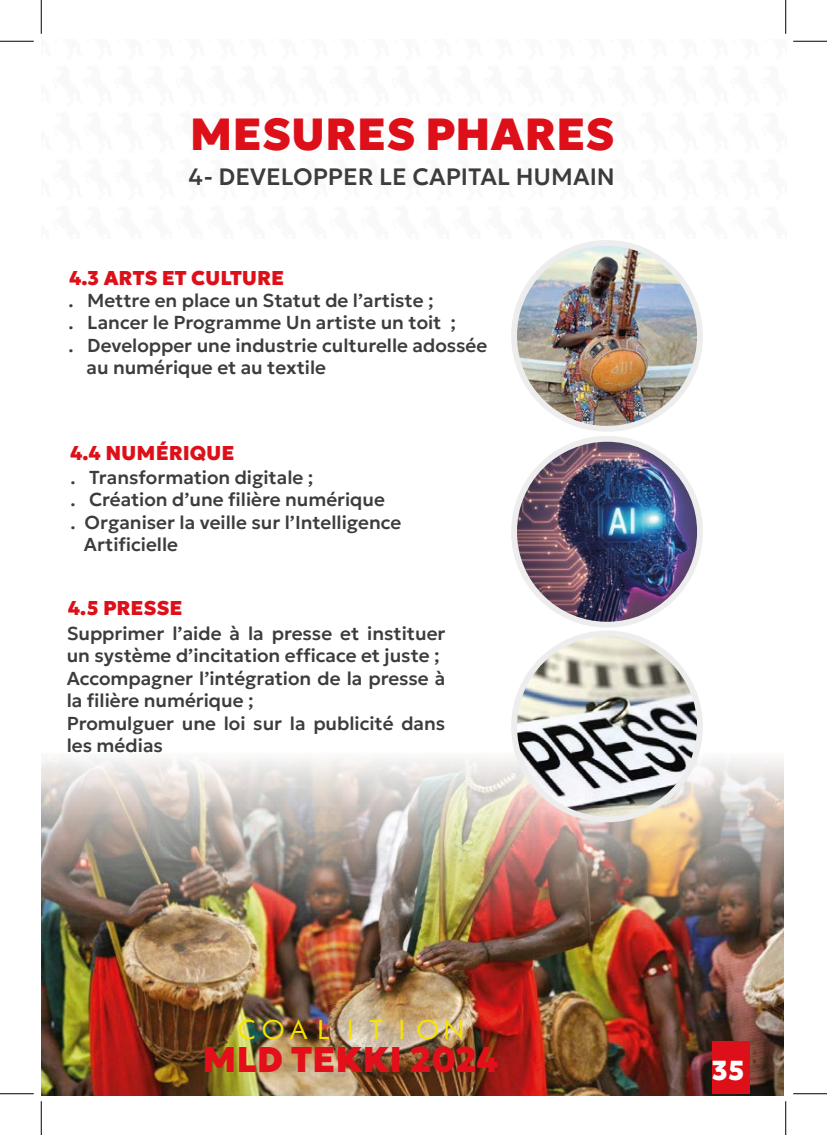
<style>
.page{position:relative;width:827px;height:1135px;background:#fff}
.page>*{position:absolute;margin:0;border:0;box-sizing:border-box;transform-origin:0 0}
.t1{font:900 45px "Geologica";color:#dd1019}
.t2{font:900 35.75px "Geologica";color:#e30f1b}
.t3{font:900 27.5px "Geologica";color:#fff}
.t4{font:25.75px "Futurist Fixed Width";color:#f7e200}
.t5{font:500 23.62px "Geologica";color:#3c3c3b}
.t6{font:900 20px "Geologica";color:#dd1019}
.t7{font:500 18.75px/22.5px "Geologica";color:#3c3c3b}
</style>
<div class="page">
<div style="left:511px;top:240px;width:192px;height:192px;background:#ededed;border-radius:50%"></div>
<img style="left:41px;top:932px;width:743px;height:163px">
<img style="left:41px;top:631px;width:743px;height:301px">
<div style="left:712px;top:1041px;width:37px;height:53px;background:#dd1019"></div>
<div style="left:511px;top:436px;width:192px;height:192px;background:#ededed;border-radius:50%"></div>
<img style="left:517px;top:442px;width:180px;height:180px;border-radius:90px">
<img style="left:517px;top:246px;width:180px;height:180px;border-radius:90px">
<div style="left:511px;top:631px;width:192px;height:191px;background:#ededed;border-radius:50%"></div>
<img style="left:517px;top:636px;width:180px;height:180px;border-radius:90px">
<hr style="left:0;top:41px;width:34px;height:1px;background:#000">
<hr style="left:793px;top:41px;width:34px;height:1px;background:#000">
<hr style="left:0;top:1093px;width:34px;height:1px;background:#000">
<hr style="left:793px;top:1093px;width:34px;height:1px;background:#000">
<hr style="left:41px;top:0;width:1px;height:34px;background:#000">
<hr style="left:41px;top:1101px;width:1px;height:34px;background:#000">
<hr style="left:785px;top:0;width:1px;height:34px;background:#000">
<hr style="left:785px;top:1101px;width:1px;height:34px;background:#000">
<h1 class="t1" style="left:190px;top:93px;width:426px">MESURES PHARES</h1>
<p class="t5" style="left:189px;top:156px;width:427px">4- DEVELOPPER LE CAPITAL HUMAIN</p>
<p class="t6" style="left:69px;top:259px;width:216px">4.3 ARTS ET CULTURE</p>
<p class="t7" style="left:69px;top:287px;width:366px">. Mettre en place un Statut de l’artiste ;</p>
<p class="t7" style="left:69px;top:310px;width:389px">. Lancer le Programme Un artiste un toit ;</p>
<p class="t7" style="left:69px;top:332px;width:420px">. Developper une industrie culturelle adossée</p>
<p class="t7" style="left:87px;top:355px;width:241px">au numérique et au textile</p>
<p class="t6" style="left:70px;top:435px;width:166px">4.4 NUMÉRIQUE</p>
<p class="t7" style="left:70px;top:464px;width:244px">. Transformation digitale ;</p>
<p class="t7" style="left:70px;top:487px;width:316px">. Création d’une filière numérique</p>
<p class="t7" style="left:70px;top:509px;width:332px">. Organiser la veille sur l’Intelligence</p>
<p class="t7" style="left:84px;top:532px;width:96px">Artificielle</p>
<p class="t6" style="left:68px;top:590px;width:116px">4.5 PRESSE</p>
<p class="t7" style="left:67px;top:620px;width:380px">Supprimer l’aide à la presse et instituer un système d’incitation efficace et juste ; Accompagner l’intégration de la presse à la filière numérique ;<br>Promulguer une loi sur la publicité dans les médias</p>
<h3 class="t4" style="left:234px;top:1013px;width:234px">COALITION</h3>
<h2 class="t2" style="left:202px;top:1027px;width:297px">MLD TEKKI 2024</h2>
<h3 class="t3" style="left:712px;top:1045px;width:34px">35</h3>
</div>
